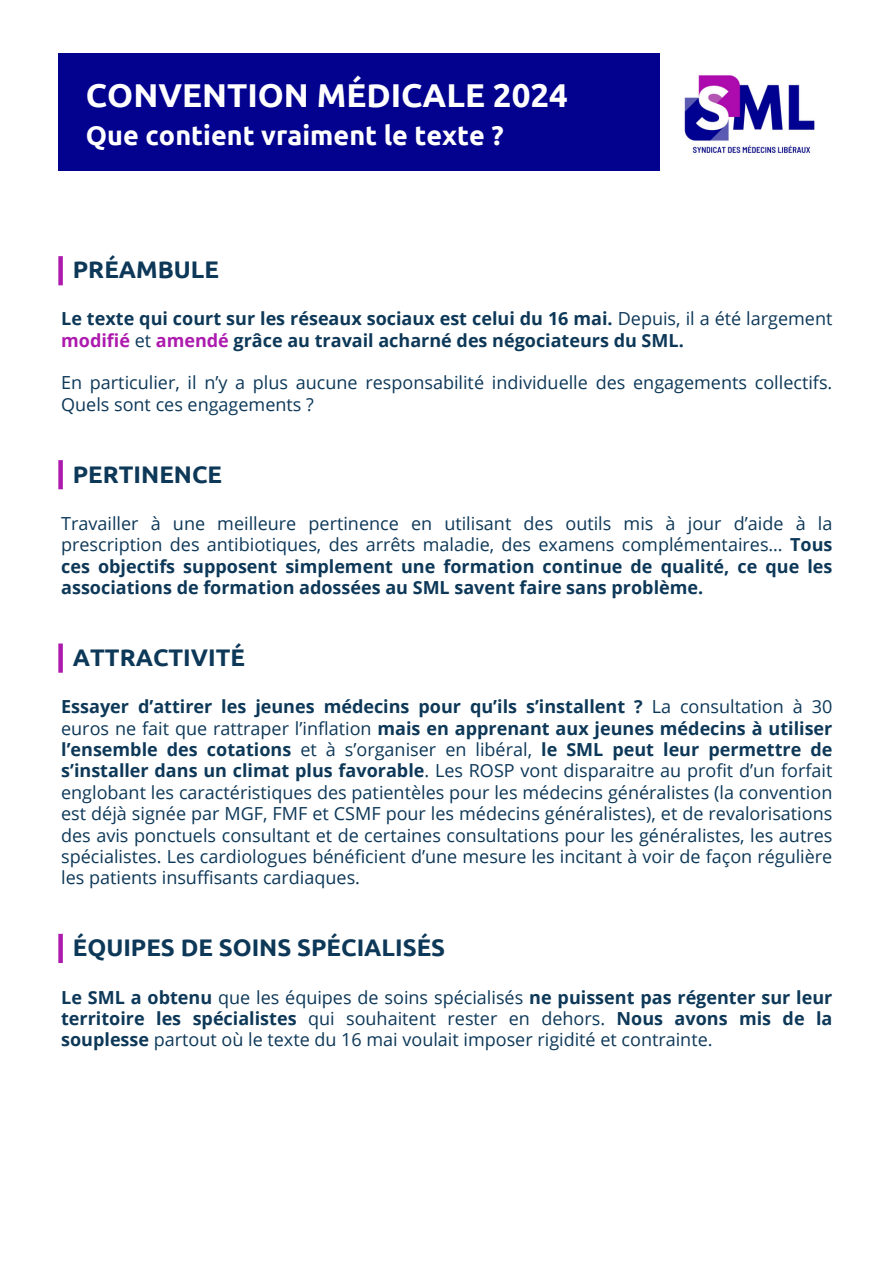
<style>
.page{position:relative;width:894px;height:1264px;background:#fff}
.page>*{position:absolute;margin:0;border:0;box-sizing:border-box;transform-origin:0 0}
.t1{font:700 33px "Ubuntu";color:#fff}
.t2{font:700 27px "Ubuntu";color:#fff}
.t3{font:700 24px "Ubuntu";color:#0d3858}
.t4{font:18px/21.3px "Open Sans";color:#0d3858;text-align:justify}
.t5{font:700 18px/21.3px "Open Sans";color:#0d3858}
.s1{font-weight:400}
.s2{color:#ad1aae}
.s3{font-weight:700}
</style>
<div class="page">
<div style="left:58px;top:53px;width:602px;height:118px;background:#02028f"></div>
<div style="left:58px;top:256px;width:5px;height:29px;background:#ad1aae"></div>
<img style="left:684px;top:75px;width:131px;height:78px">
<div style="left:58px;top:460px;width:5px;height:29px;background:#ad1aae"></div>
<div style="left:58px;top:643px;width:5px;height:29px;background:#ad1aae"></div>
<div style="left:58px;top:933px;width:5px;height:30px;background:#ad1aae"></div>
<h1 class="t1" style="left:86px;top:76px;width:483px">CONVENTION MÉDICALE 2024</h1>
<h2 class="t2" style="left:86px;top:120px;width:419px">Que contient vraiment le texte ?</h2>
<p class="t3" style="left:73px;top:256px;width:147px">PRÉAMBULE</p>
<p class="t5" style="left:61px;top:307px;width:772px">Le texte qui court sur les réseaux sociaux est celui du 16 mai. <span class="s1">Depuis, il a été largement </span><span class="s2">modifié</span> <span class="s1">et</span> <span class="s2">amendé</span> grâce au travail acharné des négociateurs du SML.</p>
<h2 class="t4" style="left:61px;top:371px;width:772px">En particulier, il n’y a plus aucune responsabilité individuelle des engagements collectifs.<br>Quels sont ces engagements ?</h2>
<h2 class="t3" style="left:73px;top:460px;width:151px">PERTINENCE</h2>
<p class="t4" style="left:61px;top:512px;width:772px">Travailler à une meilleure pertinence en utilisant des outils mis à jour d’aide à la prescription des antibiotiques, des arrêts maladie, des examens complémentaires… <span class="s3">Tous ces objectifs supposent simplement une formation continue de qualité, ce que les associations de formation adossées au SML savent faire sans problème.</span></p>
<h2 class="t3" style="left:73px;top:643px;width:174px">ATTRACTIVITÉ</h2>
<p class="t4" style="left:61px;top:695px;width:772px"><span class="s3">Essayer d’attirer les jeunes médecins pour qu’ils s’installent ?</span> La consultation à 30 euros ne fait que rattraper l’inflation <span class="s3">mais en apprenant aux jeunes médecins à utiliser l’ensemble des cotations</span> et à s’organiser en libéral, <span class="s3">le SML peut leur permettre de s’installer dans un climat plus favorable</span>. Les ROSP vont disparaitre au profit d’un forfait englobant les caractéristiques des patientèles pour les médecins généralistes (la convention est déjà signée par MGF, FMF et CSMF pour les médecins généralistes), et de revalorisations des avis ponctuels consultant et de certaines consultations pour les généralistes, les autres spécialistes. Les cardiologues bénéficient d’une mesure les incitant à voir de façon régulière les patients insuffisants cardiaques.</p>
<h2 class="t3" style="left:73px;top:933px;width:374px">ÉQUIPES DE SOINS SPÉCIALISÉS</h2>
<p class="t4" style="left:61px;top:985px;width:772px"><span class="s3">Le SML a obtenu</span> que les équipes de soins spécialisés <span class="s3">ne puissent pas régenter sur leur territoire les spécialistes</span> qui souhaitent rester en dehors. <span class="s3">Nous avons mis de la souplesse</span> partout où le texte du 16 mai voulait imposer rigidité et contrainte.</p>
</div>
